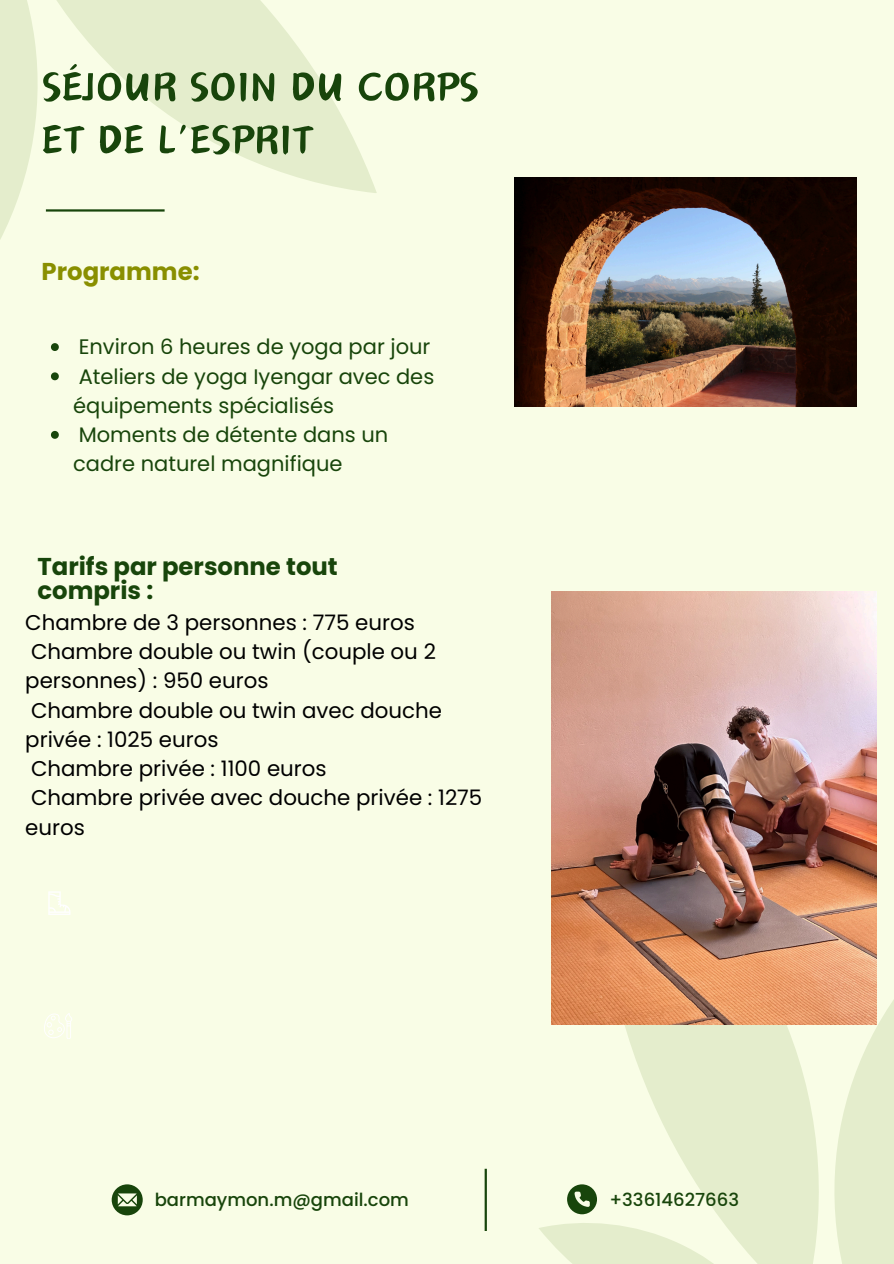
<style>
.page{position:relative;width:894px;height:1264px;background:#fff}
.page>*{position:absolute;margin:0;border:0;box-sizing:border-box;transform-origin:0 0}
.t1{font:50.25px/52.8px "Canva Oriental Brush";color:#18450b}
.t2{font:700 24.3px/24.8px "Poppins";color:#18450b}
.t3{font:700 24.3px "Poppins";color:#898f00}
.t4{font:21.3px/29.2px "Poppins";color:#000}
.t5{font:21px/29.2px "Poppins";color:#18450b}
.t6{font:500 18px "Poppins";color:#18450b}
</style>
<div class="page">
<div style="left:0;top:0;width:893px;height:1263px;background:#f9fde6"></div>
<svg style="left:828px;top:914px;width:65px;height:349px"></svg>
<svg style="left:587px;top:1024px;width:241px;height:239px;fill:#e4edcc"></svg>
<svg style="left:0;top:0;width:377px;height:239px"></svg>
<hr style="left:46px;top:209px;width:118px;height:2px;background:#18450b">
<svg style="left:44px;top:1013px;width:28px;height:25px"></svg>
<svg style="left:48px;top:891px;width:22px;height:23px"></svg>
<hr style="left:484px;top:1168px;width:2px;height:62px;background:#18450b">
<svg style="left:539px;top:1184px;width:242px;height:79px"></svg>
<svg style="left:112px;top:1184px;width:31px;height:31px"></svg>
<img style="left:514px;top:178px;width:342px;height:228px">
<img style="left:551px;top:591px;width:325px;height:433px">
<svg style="left:51px;top:343px;width:8px;height:8px"></svg>
<svg style="left:51px;top:372px;width:8px;height:8px"></svg>
<svg style="left:51px;top:431px;width:8px;height:8px"></svg>
<p class="t1" style="left:42px;top:62px;width:439px">SÉJOUR SOIN DU CORPS<br>ET DE L’ESPRIT</p>
<h2 class="t3" style="left:42px;top:254px;width:159px">Programme:</h2>
<h1 class="t5" style="left:79px;top:332px;width:353px">Environ 6 heures de yoga par jour</h1>
<p class="t5" style="left:73px;top:361px;width:362px">Ateliers de yoga Iyengar avec des équipements spécialisés</p>
<p class="t5" style="left:73px;top:420px;width:316px">Moments de détente dans un cadre naturel magnifique</p>
<p class="t2" style="left:37px;top:553px;width:302px">Tarifs par personne tout compris :</p>
<p class="t4" style="left:25px;top:607px;width:458px">Chambre de 3 personnes : 775 euros<br>Chambre double ou twin (couple ou 2 personnes) : 950 euros<br>Chambre double ou twin avec douche privée : 1025 euros<br>Chambre privée : 1100 euros<br>Chambre privée avec douche privée : 1275 euros</p>
<h3 class="t6" style="left:155px;top:1186px;width:255px">barmaymon.m@gmail.com</h3>
<p class="t6" style="left:609px;top:1186px;width:131px">+33614627663</p>
</div>
